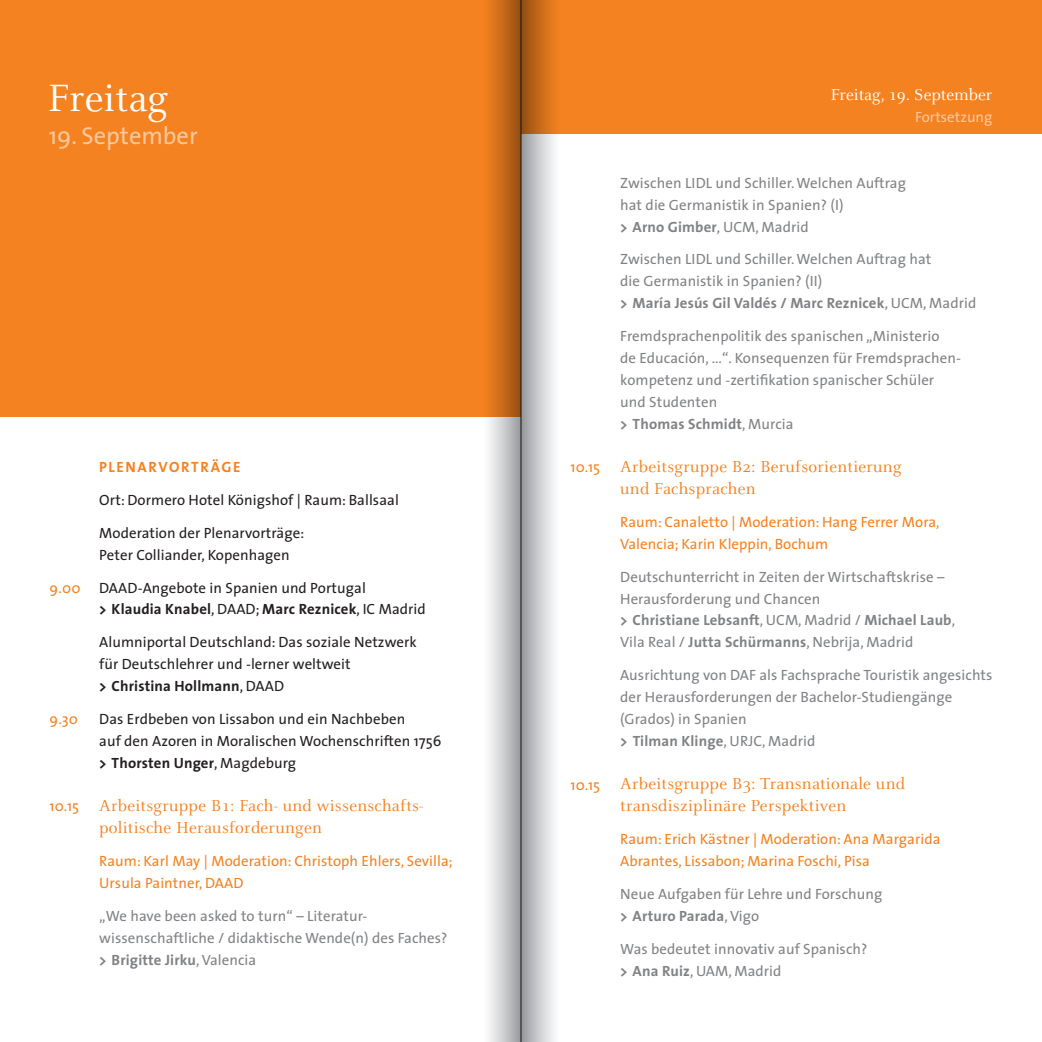
<style>
.page{position:relative;width:1042px;height:1042px;background:#fff}
.page>*{position:absolute;margin:0;border:0;box-sizing:border-box;transform-origin:0 0}
.t1{font:42px "Celeste";color:#fff}
.t2{font:24.5px "The Sans";color:#fcc89b}
.t3{font:17.5px/21.9px "Celeste";letter-spacing:.015em;color:#f58220}
.t4{font:17.5px "Celeste";color:#fff}
.t5{font:14.88px/21.9px "The Sans";letter-spacing:.005em;color:#808285}
.t6{font:14.88px/21.9px "The Sans";letter-spacing:.005em;color:#231f20}
.t7{font:14.88px/21.9px "The Sans";letter-spacing:.005em;color:#f58220}
.t8{font:700 14.88px "The Sans";letter-spacing:.11em;color:#f58220}
.t9{font:14.88px "The Sans";color:#fcc89b}
.s1{font-weight:700}
.s2{font-family:"The Sans";font-size:14.88px}
</style>
<div class="page">
<div style="left:0;top:0;width:521px;height:417px;background:#f58220"></div>
<div style="left:521px;top:0;width:521px;height:134px;background:#f58220"></div>
<svg style="left:488px;top:0;width:33px;height:1042px;background:#c4a083"></svg>
<svg style="left:521px;top:0;width:34px;height:1042px;background:#c1b7af"></svg>
<h1 class="t1" style="left:48px;top:77px;width:122px">Freitag</h1>
<h2 class="t2" style="left:49px;top:115px;width:150px">19. September</h2>
<p class="t8" style="left:50px;top:455px;width:30px">P</p>
<p class="t8" style="left:109px;top:455px;width:129px">lenarvortrÄgE</p>
<p class="t6" style="left:99px;top:489px;width:301px">Ort: Dormero Hotel Königshof | Raum: Ballsaal</p>
<p class="t6" style="left:99px;top:521px;width:206px">Moderation der Plenarvorträge:<br>Peter Colliander, Kopenhagen</p>
<p class="t7" style="left:50px;top:576px;width:32px">9.00</p>
<p class="t6" style="left:99px;top:576px;width:328px">DAAD-Angebote in Spanien und Portugal<br><span class="s1">&gt; Klaudia Knabel</span>, DAAD; <span class="s1">Marc Reznicek</span>, IC Madrid</p>
<p class="t6" style="left:99px;top:631px;width:319px">Alumniportal Deutschland: Das soziale Netzwerk für Deutschlehrer und -lerner weltweit<br><span class="s1">&gt; Christina Hollmann</span>, DAAD</p>
<p class="t7" style="left:50px;top:707px;width:30px">9.30</p>
<p class="t6" style="left:99px;top:707px;width:344px">Das Erdbeben von Lissabon und ein Nachbeben<br>auf den Azoren in Moralischen Wochenschriften 1756 <span class="s1">&gt; Thorsten U nger</span>, Magdeburg</p>
<p class="t3" style="left:99px;top:795px;width:326px;text-indent:-50px"><span class="s2">10.15</span> Arbeitsgruppe B1: Fach- und wissenschafts&shy;politische Herausforderungen</p>
<p class="t7" style="left:99px;top:849px;width:355px">Raum: Karl May | Moderation: Christoph Ehlers, Sevilla;<br>Ursula Paintner, DAAD</p>
<p class="t5" style="left:99px;top:904px;width:350px">„We have been asked to turn“ – Literatur&shy;wissenschaftliche / didaktische Wende(n) des Faches? <span class="s1">&gt; Brigitte Jirku</span>, Valencia</p>
<p class="t4" style="left:831px;top:86px;width:163px">Freitag, 19. September</p>
<p class="t9" style="left:915px;top:105px;width:79px">Fortsetzung</p>
<p class="t5" style="left:620px;top:171px;width:287px">Zwischen LIDL und Schiller. Welchen Auftrag hat die Germanistik in Spanien? (I)<br><span class="s1">&gt; Arno Gimber</span>, UCM, Madrid</p>
<p class="t5" style="left:620px;top:248px;width:358px">Zwischen LIDL und Schiller. Welchen Auftrag hat<br>die Germanistik in Spanien? (II)<br><span class="s1">&gt; María Jesús Gil Valdés / Marc Reznicek</span>, UCM, Madrid</p>
<p class="t5" style="left:620px;top:324px;width:342px">Fremdsprachenpolitik des spanischen „Ministerio<br>de Educación, ...“. Konsequenzen für Fremdsprachen&shy;kompetenz und -zertifikation spanischer Schüler und Studenten<br><span class="s1">&gt; Thomas Schmidt</span>, Murcia</p>
<p class="t3" style="left:620px;top:456px;width:283px;text-indent:-50px"><span class="s2">10.15</span> Arbeitsgruppe B2: Berufsorientierung und Fachsprachen</p>
<p class="t7" style="left:620px;top:510px;width:321px">Raum: Canaletto | Moderation: Hang Ferrer Mora,<br>Valencia; Karin Kleppin, Bochum</p>
<p class="t5" style="left:620px;top:565px;width:336px">Deutschunterricht in Zeiten der Wirtschaftskrise – Herausforderung und Chancen<br><span class="s1">&gt; Christiane Lebsanft</span>, UCM, Madrid / <span class="s1">Michael Laub</span>, Vila Real / <span class="s1">Jutta Schürmanns</span>, Nebrija, Madrid</p>
<p class="t5" style="left:620px;top:664px;width:374px">Ausrichtung von DAF als Fachsprache Touristik angesichts der Herausforderungen der Bachelor-Studiengänge (Grados) in Spanien<br><span class="s1">&gt; Tilman Klinge</span>, URJC, Madrid</p>
<p class="t3" style="left:571px;top:774px;width:336px;text-align:center"><span class="s2">10.15</span> Arbeitsgruppe B3: Transnationale und transdisziplinäre Perspektiven</p>
<p class="t7" style="left:620px;top:828px;width:322px">Raum: Erich Kästner | Moderation: Ana Margarida<br>Abrantes, Lissabon; Marina Foschi, Pisa</p>
<p class="t5" style="left:620px;top:882px;width:264px">Neue Aufgaben für Lehre und Forschung <span class="s1">&gt; Arturo Parada</span>, Vigo</p>
<p class="t5" style="left:620px;top:937px;width:249px">Was bedeutet innovativ auf Spanisch? <span class="s1">&gt; Ana Ruiz</span>, UAM, Madrid</p>
</div>
